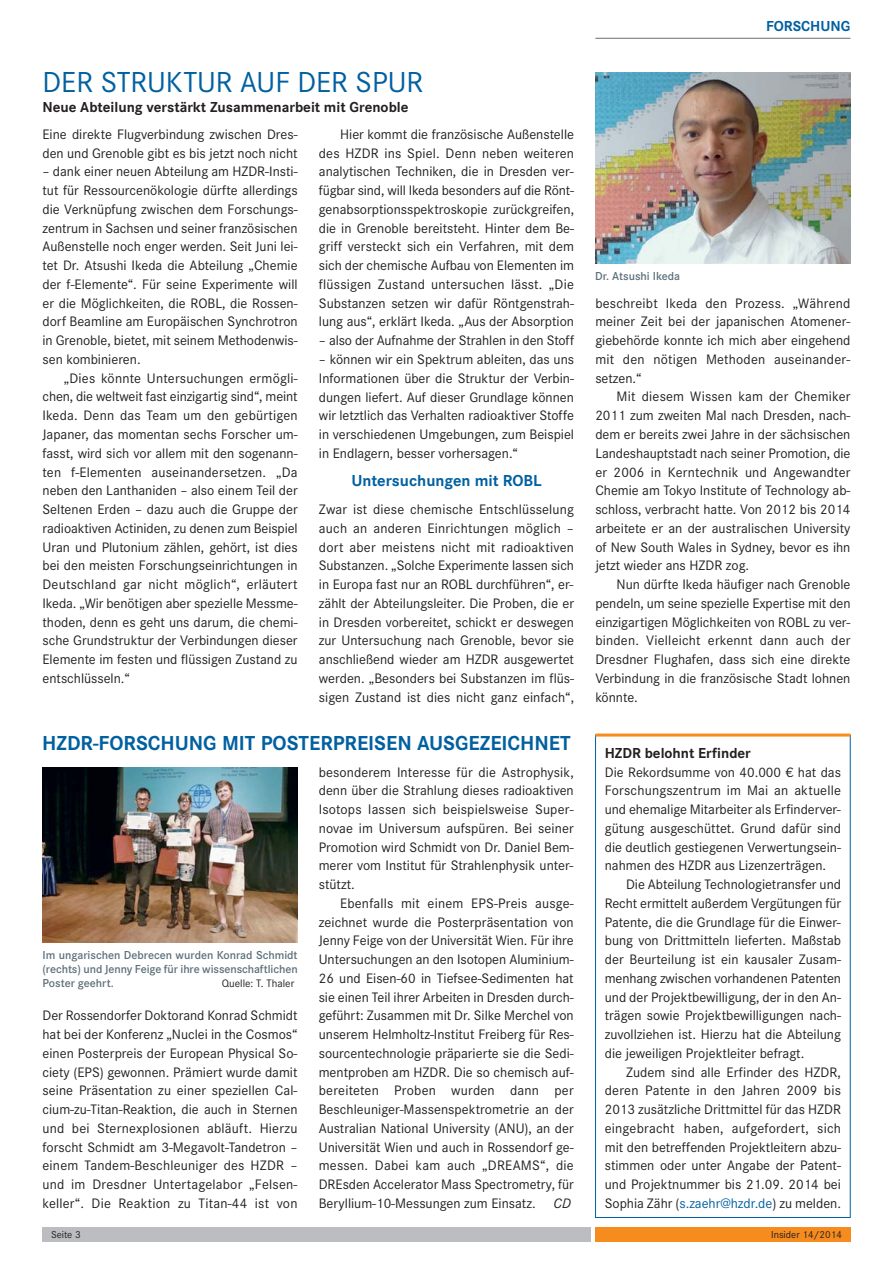
<style>
.page{position:relative;width:893px;height:1263px;background:#fff}
.page>*{position:absolute;margin:0;border:0;box-sizing:border-box;transform-origin:0 0}
.t1{font:30px "Corporate S";color:#0060a0}
.t2{font:700 21px "Corporate S";color:#0060a0}
.t3{font:700 16.5px "Corporate S";color:#0060a0}
.t4{font:700 15px "Corporate S";color:#231f20}
.t5{font:700 15px "Corporate S";color:#0060a0}
.t6{font:14.25px/18.8px "Corporate S";color:#231f20;text-align:justify}
.t7{font:600 12px/14.4px "Corporate S";letter-spacing:-.005em;color:#5c6f7a;text-align:justify}
.t8{font:11.25px "Corporate S";color:#231f20}
.t9{font:10.5px "Corporate S";color:#231f20}
.s1{font-style:italic}
.s2{color:#0060a0}
</style>
<div class="page">
<div style="left:43px;top:1227px;width:548px;height:15px;background:#bbbdc0"></div>
<div style="left:595px;top:1227px;width:255px;height:15px;background:#f68b1e"></div>
<hr style="left:595px;top:38px;width:255px;height:1px;background:#6d6e70">
<img style="left:595px;top:72px;width:255px;height:192px">
<img style="left:43px;top:768px;width:255px;height:174px">
<div style="left:595px;top:735px;width:255px;height:483px;border:1px solid #0060a0"></div>
<hr style="left:595px;top:733px;width:255px;height:3px;background:#f68b1e">
<h1 class="t1" style="left:43px;top:72px;width:382px">DER STRUKTUR AUF DER SPUR</h1>
<p class="t4" style="left:43px;top:102px;width:367px">Neue Abteilung verstärkt Zusammenarbeit mit Grenoble</p>
<p class="t6" style="left:43px;top:126px;width:257px">Eine direkte Flugverbindung zwischen Dres&shy;den und Grenoble gibt es bis jetzt noch nicht</p>
<p class="t6" style="left:43px;top:164px;width:257px">– dank einer neuen Abteilung am HZDR-Insti&shy;tut für Ressourcenökologie dürfte allerdings die Verknüpfung zwischen dem Forschungs&shy;zentrum in Sachsen und seiner französischen Außenstelle noch enger werden. Seit Juni lei&shy;tet Dr. Atsushi Ikeda die Abteilung „Chemie der f-Elemente“. Für seine Experimente will er die Möglichkeiten, die ROBL, die Rossen&shy;dorf Beamline am Europäischen Synchrotron in Grenoble, bietet, mit seinem Methodenwis&shy;sen kombinieren.</p>
<p class="t6" style="left:43px;top:370px;width:257px;text-indent:21px">„Dies könnte Untersuchungen ermögli&shy;chen, die weltweit fast einzigartig sind“, meint Ikeda. Denn das Team um den gebürtigen Japane r, das momentan sechs Forscher um&shy;fasst, wird sich vor allem mit den sogenann&shy;ten f-Elementen auseinandersetzen. „Da nebe n den Lanthaniden – also einem Teil der Seltenen Erden – dazu auch die Gruppe der radioaktiven Actiniden, zu denen zum Beispiel Uran und Plutonium zählen, gehört, ist dies bei den meisten Forschungseinrichtungen in Deutschland gar nicht möglich“, erläutert Ikeda. „Wir benötigen aber spezielle Messme&shy;thoden, denn es geht uns darum, die chemi&shy;sche Grundstruktur der Verbindungen dieser Elemente im festen und flüssigen Zustand zu entschlüsseln.“</p>
<p class="t6" style="left:319px;top:126px;width:257px;text-indent:21px">Hier kommt die französische Außenstelle des HZDR ins Spiel. Denn neben weiteren analytischen Techniken, die in Dresden ver&shy;fügbar sind, will Ikeda besonders auf die Rönt&shy;genabsorptionsspektroskopie zurückgreifen, die in Grenoble bereitsteht. Hinter dem Be&shy;griff versteckt sich ein Verfahren, mit dem sich der chemische Aufbau von Elementen im flüssigen Zustand untersuchen lässt. „Die Substanzen setzen wir dafür Röntgenstrah&shy;lung aus“, erklärt Ikeda. „Aus der Absorption</p>
<p class="t6" style="left:319px;top:333px;width:257px">– also der Aufnahme der Strahlen in den Stoff</p>
<p class="t6" style="left:319px;top:351px;width:257px">– können wir ein Spektrum ableiten, das uns Informationen über die Struktur der Verbin&shy;dungen liefert. Auf dieser Grundlage können wir letztlich das Verhalten radioaktiver Stoffe in verschiedenen Umgebungen, zum Beispiel in Endlagern, besser vorhersagen.“</p>
<p class="t3" style="left:351px;top:475px;width:192px">Untersuchungen mit ROBL</p>
<p class="t6" style="left:319px;top:501px;width:257px">Zwar ist diese chemische Entschlüsselung auch an anderen Einrichtungen möglich – dort aber meistens nicht mit radioaktiven Substanzen. „Solche Experimente lassen sich in Europa fast nur an ROBL durchführen“, er&shy;zählt der Abteilungsleiter. Die Proben, die er in Dresden vorbereitet, schickt er deswegen zur Untersuchung nach Grenoble, bevor sie anschließend wieder am HZDR ausgewertet werden. „Besonders bei Substanzen im flüs&shy;sigen Zustand ist dies nicht ganz einfach“,</p>
<h2 class="t2" style="left:42px;top:736px;width:530px">HZDR-FORSCHUNG MIT POSTERPREISEN AUSGEZEICHNET</h2>
<p class="t7" style="left:43px;top:948px;width:257px">Im ungarischen Debrecen wurden Konrad Schmidt (rechts) und Jenny Feige für ihre wissenschaftlichen Poster geehrt.</p>
<p class="t8" style="left:222px;top:980px;width:74px">Quelle: T. Thaler</p>
<p class="t6" style="left:43px;top:1007px;width:257px">Der Rossendorfer Doktorand Konrad Schmidt hat bei der Konferenz „Nuclei in the Cosmos“ einen Posterpreis der European Physical So&shy;ciety (EPS) gewonnen. Prämiert wurde damit seine Präsentation zu einer speziellen Cal&shy;cium-zu-Titan-Reaktion, die auch in Sternen und bei Sternexplosionen abläuft. Hierzu forscht Schmidt am 3-Megavolt-Tandetron – einem Tandem-Beschleuniger des HZDR – und im Dresdner Untertagelabor „Felsen - keller“. Die Reaktion zu Titan-44 ist von</p>
<p class="t6" style="left:319px;top:764px;width:256px">besondere m Interesse für die Astrophysik, denn über die Strahlung dieses radioaktiven Isotops lassen sich beispielsweise Super - novae im Universum aufspüren. Bei seiner Promotion wird Schmidt von Dr. Daniel Bem&shy;merer vom Institut für Strahlenphysik unter&shy;stützt.</p>
<p class="t6" style="left:319px;top:895px;width:256px;text-indent:21px">Ebenfalls mit einem EPS-Preis ausge&shy;zeichnet wurde die Posterpräsentation von Jenny Feige von der Universität Wien. Für ihre Untersuchungen an den Isotopen Aluminium-26 und Eisen-60 in Tiefsee-Sedimenten hat sie einen Teil ihrer Arbeiten in Dresden durch&shy;geführt: Zusammen mit Dr. Silke Merchel von unserem Helmholtz-Institut Freiberg für Res&shy;sourcentechnologie präparierte sie die Sedi&shy;mentproben am HZDR. Die so chemisch auf&shy;bereiteten Proben wurden dann per Beschleuniger-Massenspektrometrie an der Australian National University (ANU), an der Universität Wien und auch in Rossendorf ge&shy;messen. Dabei kam auch „DREAMS“, die DREsden Accelerator Mass Spectrometry, für Beryllium-10-Messungen zum Einsatz. <span class="s1">CD</span></p>
<p class="t5" style="left:766px;top:21px;width:86px">FORSCHUNG</p>
<p class="t7" style="left:595px;top:270px;width:87px">Dr. Atsushi Ikeda</p>
<p class="t6" style="left:595px;top:295px;width:257px">beschreibt Ikeda den Prozess. „Während meine r Zeit bei der japanischen Atomener&shy;giebehörde konnte ich mich aber eingehend mit den nötigen Methoden auseinander - setzen.“</p>
<p class="t6" style="left:595px;top:389px;width:257px;text-indent:21px">Mit diesem Wissen kam der Chemiker 2011 zum zweiten Mal nach Dresden, nach&shy;dem er bereits zwei Jahre in der sächsischen Landeshauptstadt nach seiner Promotion, die er 2006 in Kerntechnik und Angewandter Chemie am Tokyo Institute of Technology ab&shy;schloss, verbracht hatte. Von 2012 bis 2014 arbeitete er an der australischen University of New South Wales in Sydney, bevor es ihn jetzt wieder ans HZDR zog.</p>
<p class="t6" style="left:595px;top:576px;width:257px;text-indent:21px">Nun dürfte Ikeda häufiger nach Grenoble pendeln, um seine spezielle Expertise mit den einzigartigen Möglichkeiten von ROBL zu ver&shy;binden. Vielleicht erkennt dann auch der Dresdner Flughafen, dass sich eine direkte Verbindung in die französische Stadt lohnen könnte.</p>
<p class="t4" style="left:605px;top:748px;width:148px">HZDR belohnt Erfinder</p>
<p class="t6" style="left:605px;top:764px;width:238px">Die Rekordsumme von 40.000 € hat das Forschungszentrum im Mai an aktuelle und ehemalige Mitarbeiter als Erfinderver&shy;gütung ausgeschüttet. Grund dafür sind die deutlich gestiegenen Verwertungsein&shy;nahmen des HZDR aus Lizenzerträgen.</p>
<p class="t6" style="left:605px;top:876px;width:238px;text-indent:21px">Die Abteilung Technologietransfer und Recht ermittelt außerdem Vergütungen für Patente, die die Grundlage für die Einwer&shy;bung von Drittmitteln lieferten. Maßstab der Beurteilung ist ein kausaler Zusam&shy;menhang zwischen vorhandenen Patenten und der Projektbewilligung, der in den An&shy;trägen sowie Projektbewilligungen nach&shy;zuvollziehen ist. Hierzu hat die Abteilung die jeweiligen Projektleiter befragt.</p>
<p class="t6" style="left:605px;top:1064px;width:238px;text-indent:21px">Zudem sind alle Erfinder des HZDR, deren Patente in den Jahren 2009 bis 2013 zusätzliche Drittmittel für das HZDR eingebracht haben, aufgefordert, sich mit den betreffenden Projektleitern abzu&shy;stimmen oder unter Angabe der Patent&shy;und Projektnummer bis 21.09. 2014 bei Sophi a Zähr (<span class="s2">s.zaehr@hzdr.de</span>) zu melden.</p>
<p class="t9" style="left:51px;top:1230px;width:31px">Seite 3</p>
<p class="t9" style="left:771px;top:1230px;width:72px">Insider 14/2014</p>
</div>
